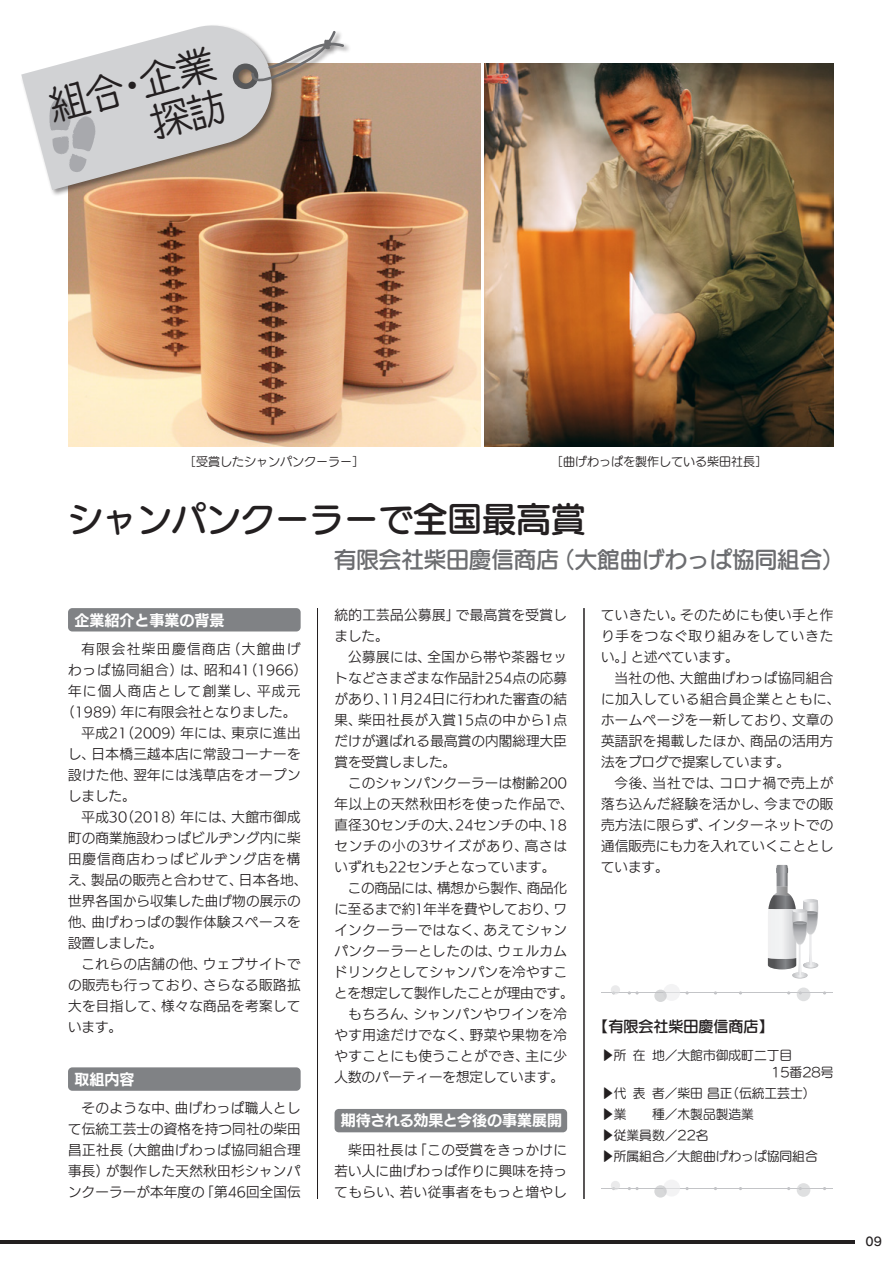
<style>
.page{position:relative;width:893px;height:1263px;background:#fff}
.page>*{position:absolute;margin:0;border:0;box-sizing:border-box;transform-origin:0 0}
.t1{font:39.9px/42.8px "New Cinema B Std D";color:#231f20;text-align:right}
.t2{font:34.5px "UD Marugo Large Pro DB";color:#231f20}
.t3{font:22.5px "UD Marugo Large Pro DB";color:#6c6d70}
.t4{font:15px "UD Kakugo Large Pro B";color:#fff}
.t5{font:15px "UD Marugo Large Pro DB";color:#231f20}
.t6{font:13.5px/21px "UD Kakugo Large Pro R";letter-spacing:.035em;color:#231f20;text-align:justify}
.t7{font:13.5px/21px "UD Kakugo Large Pro R";letter-spacing:.015em;color:#231f20}
.t8{font:13.5px "UD Kakugo Large Pro R";color:#231f20}
.t9{font:13.5px "UD Kakugo Large Pro R";letter-spacing:.075em;color:#231f20}
.t10{font:13.5px "UD Kakugo Large Pro R";letter-spacing:-.015em;color:#231f20}
.t11{font:13.5px "UD Kakugo Large Pro R";letter-spacing:-.01em;color:#231f20}
.t12{font:13.5px "UD Kakugo Large Pro R";letter-spacing:.11em;color:#231f20}
.t13{font:13.5px "UD Kakugo Large Pro R";letter-spacing:.08em;color:#231f20}
.t14{font:13.5px "UD Kakugo Large Pro R";letter-spacing:.115em;color:#231f20}
.t15{font:12.75px/21px "UD Marugo Large Pro M";color:#231f20}
.t16{font:12px "UD Marugo Large Pro M";color:#231f20}
.t17{font:12px "Rodin Pro DB";color:#231f20}
</style>
<div class="page">
<hr style="left:0;top:1240px;width:855px;height:3px;background:#231f20">
<img style="left:68px;top:64px;width:412px;height:382px">
<img style="left:485px;top:64px;width:348px;height:382px">
<div style="left:20px;top:24px;width:331px;height:173px;background:#231f20;opacity:.5"></div>
<svg style="left:21px;top:26px;width:323px;height:164px"></svg>
<div style="left:68px;top:608px;width:233px;height:23px;background:#808285;border-radius:4px"></div>
<div style="left:68px;top:1067px;width:233px;height:24px;background:#808285;border-radius:4px"></div>
<div style="left:335px;top:1109px;width:232px;height:23px;background:#808285;border-radius:4px"></div>
<hr style="left:317px;top:608px;width:1px;height:591px;background:#231f20">
<hr style="left:584px;top:608px;width:1px;height:591px;background:#231f20">
<hr style="left:601px;top:992px;width:232px;height:1px;background:#c3c4c7">
<svg style="left:663px;top:984px;width:17px;height:17px"></svg>
<svg style="left:797px;top:987px;width:13px;height:14px"></svg>
<svg style="left:654px;top:989px;width:13px;height:13px"></svg>
<svg style="left:611px;top:985px;width:9px;height:9px"></svg>
<hr style="left:601px;top:1188px;width:232px;height:1px;background:#c3c4c7">
<svg style="left:628px;top:1187px;width:11px;height:3px"></svg>
<svg style="left:663px;top:1179px;width:17px;height:17px"></svg>
<svg style="left:797px;top:1183px;width:13px;height:14px"></svg>
<svg style="left:654px;top:1185px;width:13px;height:12px"></svg>
<svg style="left:611px;top:1181px;width:9px;height:9px"></svg>
<svg style="left:768px;top:865px;width:51px;height:113px"></svg>
<h1 class="t1" style="left:43px;top:83px;width:173px;rotate:-15deg">組合･企業探訪</h1>
<p class="t16" style="left:184px;top:451px;width:181px">［受賞したシャンパンクーラー］</p>
<p class="t16" style="left:551px;top:451px;width:217px">［曲げわっぱを製作している柴田社長］</p>
<h2 class="t2" style="left:68px;top:489px;width:519px">シャンパンクーラーで全国最高賞</h2>
<h3 class="t3" style="left:334px;top:539px;width:512px">有限会社柴田慶信商店（大館曲げわっぱ協同組合）</h3>
<p class="t4" style="left:74px;top:607px;width:151px">企業紹介と事業の背景</p>
<p class="t14" style="left:82px;top:638px;width:220px">有限会社柴田慶信商店（大館曲げ</p>
<p class="t9" style="left:68px;top:659px;width:241px">わっぱ協同組合）は、昭和41（1966）</p>
<p class="t12" style="left:68px;top:680px;width:234px">年に個人商店として創業し、平成元</p>
<p class="t8" style="left:61px;top:701px;width:237px">（1989）年に有限会社となりました。</p>
<p class="t6" style="left:82px;top:722px;width:220px">平成21（2009）年には、東京に進出</p>
<p class="t6" style="left:68px;top:743px;width:234px">し、日本橋三越本店に常設コーナーを</p>
<p class="t6" style="left:68px;top:764px;width:234px">設けた他、翌年には浅草店をオープン</p>
<p class="t6" style="left:68px;top:785px;width:69px">しました。</p>
<p class="t6" style="left:82px;top:806px;width:220px">平成30（2018）年には、大館市御成</p>
<p class="t7" style="left:68px;top:827px;width:234px">町の商業施設わっぱビルヂング内に柴</p>
<p class="t13" style="left:68px;top:848px;width:234px">田慶信商店わっぱビルヂング店を構</p>
<p class="t6" style="left:68px;top:869px;width:241px">え、製品の販売と合わせて、日本各地、</p>
<p class="t7" style="left:68px;top:890px;width:234px">世界各国から収集した曲げ物の展示の</p>
<p class="t6" style="left:68px;top:911px;width:234px">他、曲げわっぱの製作体験スペースを</p>
<p class="t6" style="left:68px;top:932px;width:96px">設置しました。</p>
<p class="t6" style="left:82px;top:953px;width:220px">これらの店舗の他、ウェブサイトで</p>
<p class="t6" style="left:68px;top:974px;width:234px">の販売も行っており、さらなる販路拡</p>
<p class="t6" style="left:68px;top:995px;width:234px">大を目指して、様々な商品を考案して</p>
<p class="t6" style="left:68px;top:1016px;width:55px">います。</p>
<p class="t4" style="left:74px;top:1066px;width:61px">取組内容</p>
<p class="t6" style="left:68px;top:1097px;width:234px;text-indent:14px">そのような中、曲げわっぱ職人として伝統工芸士の資格を持つ同社の柴田昌正社長（大館曲げわっぱ協同組合理事長）が製作した天然秋田杉シャンパンクーラーが本年度の「第46回全国伝</p>
<p class="t6" style="left:334px;top:604px;width:234px">統的工芸品公募展」で最高賞を受賞しました。</p>
<p class="t6" style="left:334px;top:646px;width:234px;text-indent:14px">公募展には、全国から帯や茶器セットなどさまざまな作品計254点の応募があり、11月24日に行われた審査の結果、柴田社長が入賞15点の中から1点だけが選ばれる最高賞の内閣総理大臣賞を受賞しました。</p>
<p class="t7" style="left:334px;top:772px;width:241px;text-indent:14px">このシャンパンクーラーは樹齢200年以上の天然秋田杉を使った作品で、直径30センチの大、24センチの中、18センチの小の3サイズがあり、高さはいずれも22センチとなっています。</p>
<p class="t11" style="left:348px;top:877px;width:221px">この商品には、構想から製作、商品化</p>
<p class="t8" style="left:334px;top:898px;width:234px">に至るまで約1年半を費やしており、ワ</p>
<p class="t6" style="left:334px;top:919px;width:234px">インクーラーではなく、あえてシャン</p>
<p class="t6" style="left:334px;top:940px;width:234px">パンクーラーとしたのは、ウェルカム</p>
<p class="t6" style="left:334px;top:961px;width:234px">ドリンクとしてシャンパンを冷やすこ</p>
<p class="t10" style="left:334px;top:982px;width:241px">とを想定して製作したことが理由です。</p>
<p class="t6" style="left:348px;top:1003px;width:220px">もちろん、シャンパンやワインを冷</p>
<p class="t6" style="left:335px;top:1024px;width:234px">やす用途だけでなく、野菜や果物を冷</p>
<p class="t6" style="left:335px;top:1045px;width:234px">やすことにも使うことができ、主に少</p>
<p class="t8" style="left:335px;top:1066px;width:231px">人数のパーティーを想定しています。</p>
<p class="t4" style="left:341px;top:1108px;width:223px">期待される効果と今後の事業展開</p>
<p class="t6" style="left:334px;top:1139px;width:234px;text-indent:14px">柴田社長は「この受賞をきっかけに若い人に曲げわっぱ作りに興味を持ってもらい、若い従事者をもっと増やし</p>
<p class="t6" style="left:601px;top:604px;width:234px">ていきたい。そのためにも使い手と作り手をつなぐ取り組みをしていきたい。」と述べています。</p>
<p class="t6" style="left:601px;top:667px;width:241px;text-align:left;text-indent:14px">当社の他、大館曲げわっぱ協同組合に加入している組合員企業とともに、ホームページを一新しており、文章の英語訳を掲載したほか、商品の活用方法をブログで提案しています。</p>
<p class="t6" style="left:601px;top:772px;width:234px;text-indent:14px">今後、当社では、コロナ禍で売上が落ち込んだ経験を活かし、今までの販売方法に限らず、インターネットでの通信販売にも力を入れていくこととしています。</p>
<p class="t5" style="left:593px;top:1013px;width:181px">【有限会社柴田慶信商店】</p>
<p class="t15" style="left:771px;top:1046px;width:64px;line-height:16.5px;text-indent:-170px">▶所 在 地／大館市御成町二丁目<br>15番28号</p>
<p class="t15" style="left:601px;top:1081px;width:218px">▶代 表 者／柴田昌正（伝統工芸士）▶業　　種／木製品製造業<br>▶従業員数／22名<br>▶所属組合／大館曲げわっぱ協同組合</p>
<p class="t17" style="left:865px;top:1234px;width:18px">09</p>
</div>
